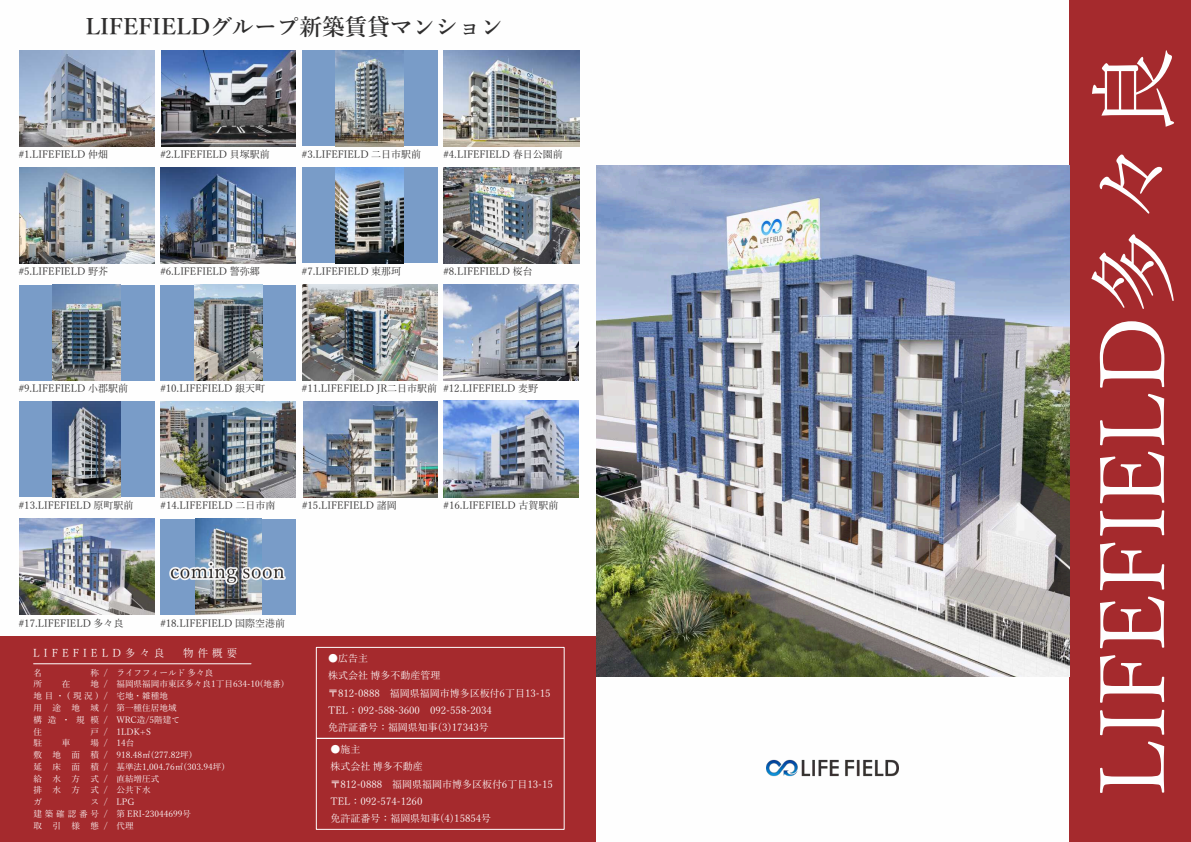
<style>
.page{position:relative;width:1191px;height:842px;background:#fff}
.page>*{position:absolute;margin:0;border:0;box-sizing:border-box;transform-origin:0 0}
.t1{font:90.4px "Yu Mincho";color:#fefefe}
.t2{font:600 22.7px "Yu Mincho";color:#2e2d2d}
.t3{font:10.8px "Yu Mincho";letter-spacing:.39em;color:#fefefe;scale:.96 1}
.t4{font:10px "Yu Mincho";color:#2e2d2d}
.t5{font:10px/17.2px "Yu Mincho";color:#fefefe}
.t6{font:8.6px/11.8px "Yu Mincho";color:#fefefe;text-align:justify}
</style>
<div class="page">
<div style="left:1069px;top:0;width:122px;height:842px;background:#a52a2d"></div>
<img style="left:766px;top:759px;width:132px;height:18px">
<img style="left:595px;top:165px;width:474px;height:512px">
<div style="left:0;top:636px;width:595px;height:206px;background:#a52a2d"></div>
<div style="left:316px;top:647px;width:248px;height:92px;border:1px solid #fefefe"></div>
<div style="left:316px;top:738px;width:248px;height:91px;border:1px solid #fefefe"></div>
<hr style="left:34px;top:663px;width:217px;height:1px;background:#fefefe">
<img style="left:19px;top:50px;width:135px;height:96px">
<img style="left:19px;top:168px;width:135px;height:95px">
<div style="left:19px;top:285px;width:135px;height:96px;background:#799cc8"></div>
<img style="left:53px;top:285px;width:68px;height:96px">
<div style="left:19px;top:401px;width:135px;height:96px;background:#799cc8"></div>
<img style="left:53px;top:401px;width:68px;height:96px">
<img style="left:160px;top:401px;width:135px;height:96px">
<img style="left:161px;top:50px;width:134px;height:96px">
<img style="left:161px;top:168px;width:135px;height:95px">
<div style="left:160px;top:285px;width:135px;height:96px;background:#799cc8"></div>
<img style="left:194px;top:285px;width:68px;height:96px">
<div style="left:302px;top:50px;width:135px;height:96px;background:#799cc8"></div>
<img style="left:336px;top:50px;width:68px;height:96px">
<div style="left:302px;top:168px;width:135px;height:95px;background:#799cc8"></div>
<img style="left:336px;top:168px;width:68px;height:95px">
<img style="left:302px;top:285px;width:135px;height:96px">
<img style="left:303px;top:401px;width:134px;height:96px">
<img style="left:444px;top:401px;width:135px;height:96px">
<div style="left:161px;top:519px;width:135px;height:96px;background:#799cc8"></div>
<img style="left:196px;top:519px;width:65px;height:96px">
<img style="left:170px;top:562px;width:115px;height:23px">
<img style="left:19px;top:519px;width:135px;height:96px">
<img style="left:444px;top:50px;width:135px;height:96px">
<img style="left:444px;top:168px;width:135px;height:95px">
<img style="left:444px;top:285px;width:135px;height:96px">
<h2 class="t2" style="left:85px;top:15px;width:419px">LIFEFIELDグループ新築賃貸マンション</h2>
<p class="t4" style="left:19px;top:149px;width:91px">#1.LIFEFIELD 仲畑</p>
<p class="t4" style="left:19px;top:266px;width:91px">#5.LIFEFIELD 野芥</p>
<p class="t4" style="left:160px;top:149px;width:111px">#2.LIFEFIELD 貝塚駅前</p>
<p class="t4" style="left:302px;top:149px;width:121px">#3.LIFEFIELD 二日市駅前</p>
<p class="t4" style="left:443px;top:149px;width:121px">#4.LIFEFIELD 春日公園前</p>
<p class="t4" style="left:160px;top:266px;width:101px">#6.LIFEFIELD 警弥郷</p>
<p class="t4" style="left:302px;top:266px;width:101px">#7.LIFEFIELD 東那珂</p>
<p class="t4" style="left:443px;top:266px;width:91px">#8.LIFEFIELD 桜台</p>
<p class="t4" style="left:19px;top:383px;width:111px">#9.LIFEFIELD 小郡駅前</p>
<p class="t4" style="left:160px;top:383px;width:106px">#10.LIFEFIELD 銀天町</p>
<p class="t4" style="left:302px;top:383px;width:137px">#11.LIFEFIELD JR二日市駅前</p>
<p class="t4" style="left:443px;top:383px;width:96px">#12.LIFEFIELD 麦野</p>
<p class="t4" style="left:19px;top:501px;width:116px">#13.LIFEFIELD 原町駅前</p>
<p class="t4" style="left:161px;top:501px;width:116px">#14.LIFEFIELD 二日市南</p>
<p class="t4" style="left:302px;top:501px;width:96px">#15.LIFEFIELD 諸岡</p>
<p class="t4" style="left:443px;top:501px;width:116px">#16.LIFEFIELD 古賀駅前</p>
<p class="t4" style="left:19px;top:618px;width:106px">#17.LIFEFIELD 多々良</p>
<p class="t4" style="left:160px;top:618px;width:126px">#18.LIFEFIELD 国際空港前</p>
<p class="t3" style="left:33px;top:647px;width:138px">LIFEFIELD多々良</p>
<p class="t3" style="left:183px;top:647px;width:58px">物件概要</p>
<p class="t6" style="left:34px;top:666px;width:10px">名</p>
<p class="t6" style="left:90px;top:666px;width:10px">称</p>
<p class="t6" style="left:34px;top:678px;width:10px">所</p>
<p class="t6" style="left:62px;top:678px;width:10px">在</p>
<p class="t6" style="left:104px;top:666px;width:182px;text-align:left">/ ライフフィールド 多々良<br>/ 福岡県福岡市東区多々良1丁目634-10(地番) / 宅地・雑種地<br>/ 第一種住居地域<br>/ WRC造/5階建て<br>/ 1LDK+S<br>/ 14台<br>/ 918.48㎡(277.82坪)<br>/ 基準法1,004.76㎡(303.94坪)<br>/ 直結増圧式<br>/ 公共下水<br>/ LPG<br>/ 第 ERI-23044699号<br>/ 代理</p>
<p class="t6" style="left:34px;top:678px;width:67px;text-indent:57px">地地目・(現況)用途地域構造・規模住</p>
<p class="t6" style="left:90px;top:725px;width:10px">戸</p>
<p class="t6" style="left:34px;top:737px;width:10px">駐</p>
<p class="t6" style="left:62px;top:737px;width:10px">車</p>
<p class="t6" style="left:34px;top:737px;width:67px;text-indent:57px">場敷地面積延床面積給水方式排水方式ガ</p>
<p class="t6" style="left:34px;top:796px;width:67px;text-indent:57px">ス建築確認番号取引様態</p>
<p class="t5" style="left:328px;top:650px;width:224px">●広告主<br>株式会社 博多不動産管理<br>〒812-0888 福岡県福岡市博多区板付6丁目13-15<br>TEL：092-588-3600 092-558-2034<br>免許証番号：福岡県知事(3)17343号</p>
<p class="t5" style="left:330px;top:741px;width:224px">●施主<br>株式会社 博多不動産<br>〒812-0888 福岡県福岡市博多区板付6丁目13-15<br>TEL：092-574-1260<br>免許証番号：福岡県知事(4)15854号</p>
<h1 class="t1" style="left:1087px;top:796px;width:754px;rotate:-90deg">LIFEFIELD多々良</h1>
</div>
